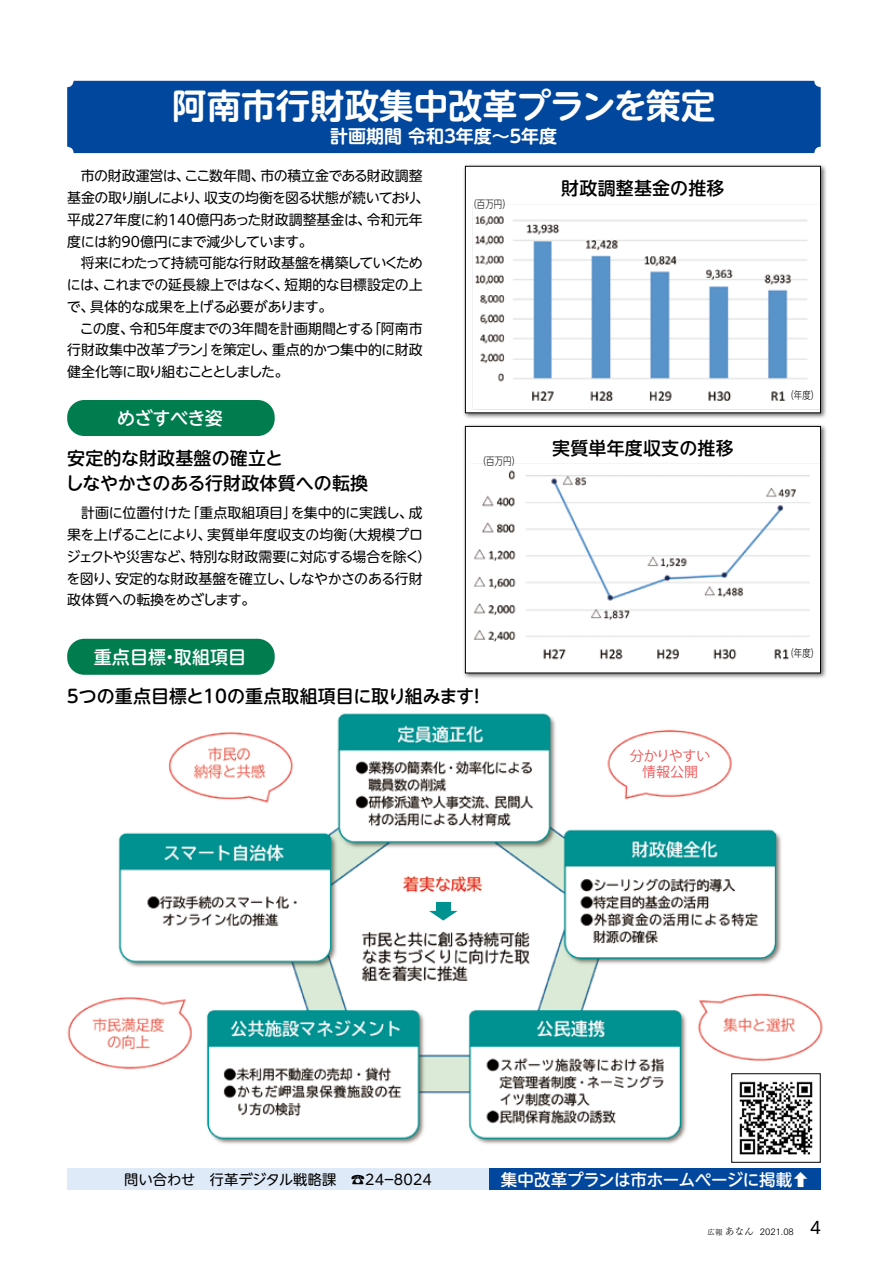
<style>
.page{position:relative;width:893px;height:1263px;background:#fff}
.page>*{position:absolute;margin:0;border:0;box-sizing:border-box;transform-origin:0 0}
.t1{font:700 34.5px "UD Shin M Go Pr 6 N De";color:#fff}
.t2{font:500 18px/25.5px "UD Shin M Go Pr 6 N";letter-spacing:.005em;color:#000}
.t3{font:500 18px "UD Shin M Go Pr 6 N";color:#fff}
.t4{font:700 18px "UD Shin M Go Pr 6 N De";color:#fff}
.t5{font:500 16.5px "UD Shin M Go Pr 6 N";letter-spacing:-.015em;color:#fff}
.t6{font:14.25px "UD Shin M Go Pr 6 N";letter-spacing:.005em;color:#000}
.t7{font:13.95px/21.8px "UD Shin M Go Pr 6 N";letter-spacing:-.025em;color:#000}
.t8{font:13.95px/16.5px "Koz Go Pr 6 N";color:#ea5455;text-align:center}
.t9{font:300 10.5px "UD Shin M Go Pr 6 N";letter-spacing:.01em;color:#000;scale:.8 1}
.t10{font:9px "Tsuku Go Pr 5 R";color:#000}
.s1{font-family:"Tsuku Min Pr 5 R";font-size:7.5px}
.s2{font-family:"Tsuku Min Pr 5 R";font-size:9.75px}
.s3{font-family:"Tsuku Go Pr 5 D";font-size:18px}
</style>
<div class="page">
<div style="left:463px;top:163px;width:364px;height:256px;background:#000;opacity:.6"></div>
<div style="left:465px;top:166px;width:355px;height:247px;background:#fff"></div>
<img style="left:472px;top:206px;width:347px;height:204px">
<div style="left:465px;top:166px;width:356px;height:247px;border:1px solid #000"></div>
<div style="left:463px;top:424px;width:364px;height:256px;background:#000;opacity:.6"></div>
<div style="left:465px;top:426px;width:355px;height:247px;background:#fff"></div>
<img style="left:474px;top:470px;width:336px;height:190px">
<div style="left:465px;top:426px;width:356px;height:247px;border:1px solid #000"></div>
<div style="left:489px;top:1169px;width:332px;height:21px;background:#00479d"></div>
<img style="left:67px;top:713px;width:756px;height:431px">
<div style="left:67px;top:81px;width:754px;height:72px;background:#00479d;border-radius:6px"></div>
<div style="left:67px;top:1169px;width:422px;height:21px;background:#dfeaf8"></div>
<div style="left:67px;top:400px;width:208px;height:36px;background:#007d4f;border-radius:17px"></div>
<div style="left:67px;top:639px;width:208px;height:36px;background:#007d4f;border-radius:17px"></div>
<div style="left:424px;top:900px;width:39px;height:27px;background:#fff"></div>
<div style="left:436px;top:902px;width:14px;height:10px;background:#009191"></div>
<svg style="left:429px;top:911px;width:29px;height:9px"></svg>
<div style="left:629px;top:743px;width:83px;height:41px;background:#fff"></div>
<img style="left:733px;top:1075px;width:86px;height:80px">
<div style="left:731px;top:1073px;width:90px;height:90px;border:1px solid #000"></div>
<h1 class="t1" style="left:172px;top:76px;width:544px">阿南市行財政集中改革プランを策定</h1>
<p class="t4" style="left:330px;top:121px;width:228px">計画期間 令和３年度～５年度</p>
<p class="t7" style="left:67px;top:164px;width:364px">　市の財政運営は、ここ数年間、市の積立金である財政調整基金の取り崩しにより、収支の均衡を図る状態が続いており、平成27年度に約140億円あった財政調整基金は、令和元年度には約90億円にまで減少しています。<br>　将来にわたって持続可能な行財政基盤を構築していくためには、これまでの延長線上ではなく、短期的な目標設定の上で、具体的な成果を上げる必要があります。<br>　この度、令和５年度までの３年間を計画期間とする「阿南市行財政集中改革プラン」を策定し、重点的かつ集中的に財政健全化等に取り組むこととしました。</p>
<p class="t3" style="left:117px;top:403px;width:107px">めざすべき姿</p>
<p class="t2" style="left:66px;top:444px;width:304px">安定的な財政基盤の確立と<br>しなやかさのある行財政体質への転換</p>
<p class="t7" style="left:66px;top:501px;width:366px">　計画に位置付けた「重点取組項目」を集中的に実践し、成果を上げることにより、実質単年度収支の均衡（大規模プロジェクトや災害など、特別な財政需要に対応する場合を除く）を図り、安定的な財政基盤を確立し、しなやかさのある行財政体質への転換をめざします。</p>
<p class="t3" style="left:94px;top:642px;width:154px">重点目標・取組項目</p>
<p class="t9" style="left:469px;top:196px;width:54px">（百万円）</p>
<p class="t9" style="left:478px;top:453px;width:54px">（百万円）</p>
<p class="t2" style="left:64px;top:683px;width:423px">５つの重点目標と10の重点取組項目に取り組みます！</p>
<p class="t2" style="left:561px;top:174px;width:165px">財政調整基金の推移</p>
<p class="t2" style="left:552px;top:434px;width:183px">実質単年度収支の推移</p>
<p class="t8" style="left:630px;top:748px;width:82px">分かりやすい情報公開</p>
<p class="t9" style="left:786px;top:386px;width:43px">（年度）</p>
<p class="t9" style="left:786px;top:644px;width:43px">（年度）</p>
<p class="t6" style="left:124px;top:1167px;width:309px">問い合わせ　行革デジタル戦略課　☎24ー8024</p>
<p class="t5" style="left:501px;top:1165px;width:310px">集中改革プランは市ホームページに掲載⬆︎</p>
<p class="t10" style="left:707px;top:1224px;width:115px"><span class="s1">広報</span> <span class="s2">あなん</span> 2021.08 <span class="s3">4</span></p>
</div>
